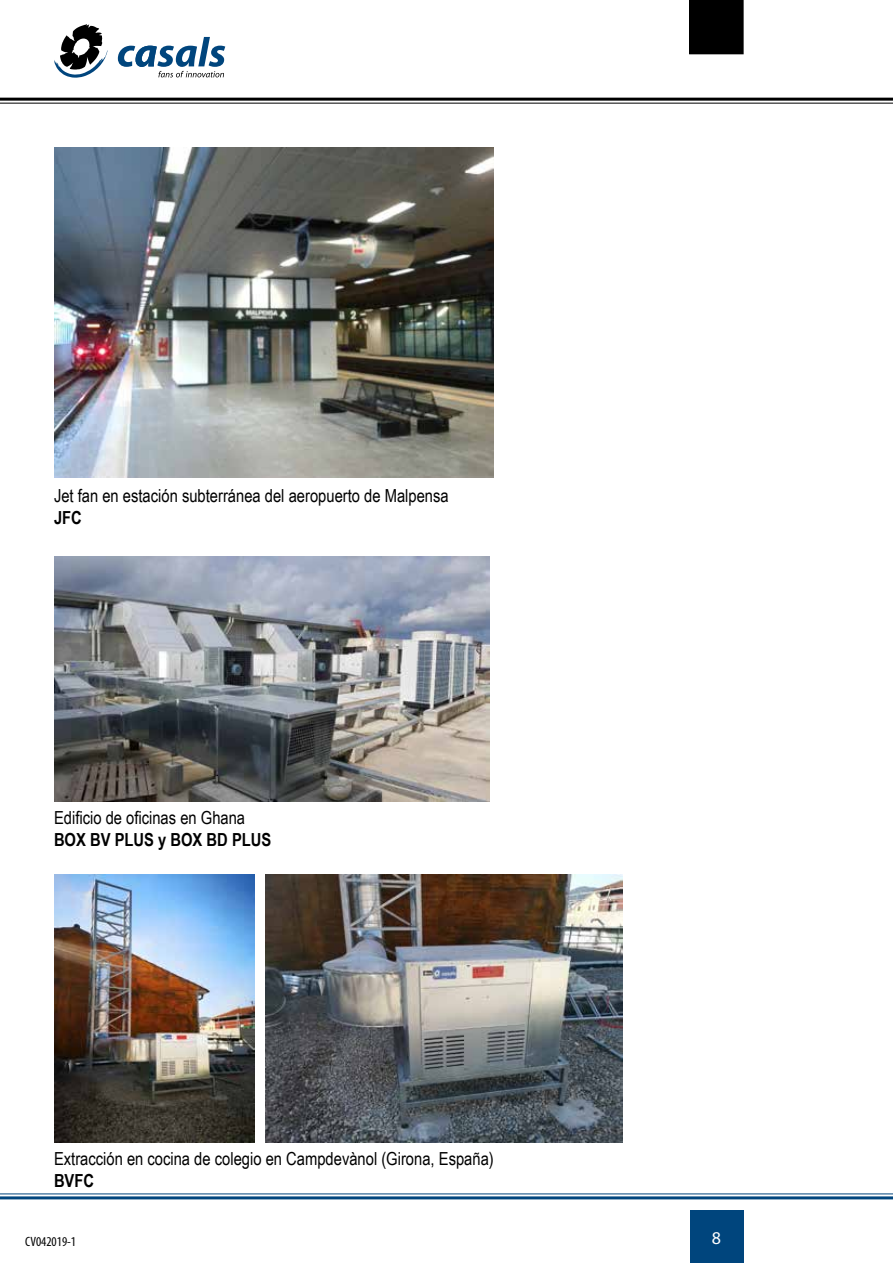
<style>
.page{position:relative;width:893px;height:1263px;background:#fff}
.page>*{position:absolute;margin:0;border:0;box-sizing:border-box;transform-origin:0 0}
.t1{font:18px "Arial Narrow";color:#000}
.t2{font:700 18px "Arial Narrow";color:#000}
.t3{font:18px "Myriad";color:#fff}
.t4{font:condensed 13.5px "Myriad";color:#000}
</style>
<div class="page">
<svg style="left:118px;top:37px;width:107px;height:40px"></svg>
<svg style="left:54px;top:24px;width:54px;height:54px"></svg>
<div style="left:689px;top:0;width:54px;height:54px;background:#000"></div>
<div style="left:690px;top:1210px;width:53px;height:53px;background:#00457d"></div>
<hr style="left:0;top:98px;width:893px;height:3px;background:#000">
<hr style="left:0;top:103px;width:893px;height:1px;background:#000">
<hr style="left:0;top:1193px;width:893px;height:1px;background:#00457d">
<hr style="left:0;top:1196px;width:893px;height:3px;background:#00457d">
<img style="left:54px;top:147px;width:440px;height:330px">
<img style="left:54px;top:556px;width:436px;height:245px">
<img style="left:54px;top:875px;width:201px;height:268px">
<img style="left:266px;top:875px;width:357px;height:268px">
<p class="t1" style="left:54px;top:483px;width:396px">Jet fan en estación subterránea del aeropuerto de Malpensa</p>
<p class="t2" style="left:54px;top:504px;width:29px">JFC</p>
<p class="t1" style="left:54px;top:805px;width:193px">Edificio de oficinas en Ghana</p>
<p class="t2" style="left:54px;top:826px;width:219px">BOX BV PLUS y BOX BD PLUS</p>
<p class="t1" style="left:54px;top:1145px;width:441px">Extracción en cocina de colegio en Campdevànol (Girona, España)</p>
<p class="t2" style="left:54px;top:1167px;width:42px">BVFC</p>
<p class="t4" style="left:25px;top:1234px;width:52px">CV042019-1</p>
<p class="t3" style="left:712px;top:1228px;width:11px">8</p>
</div>
